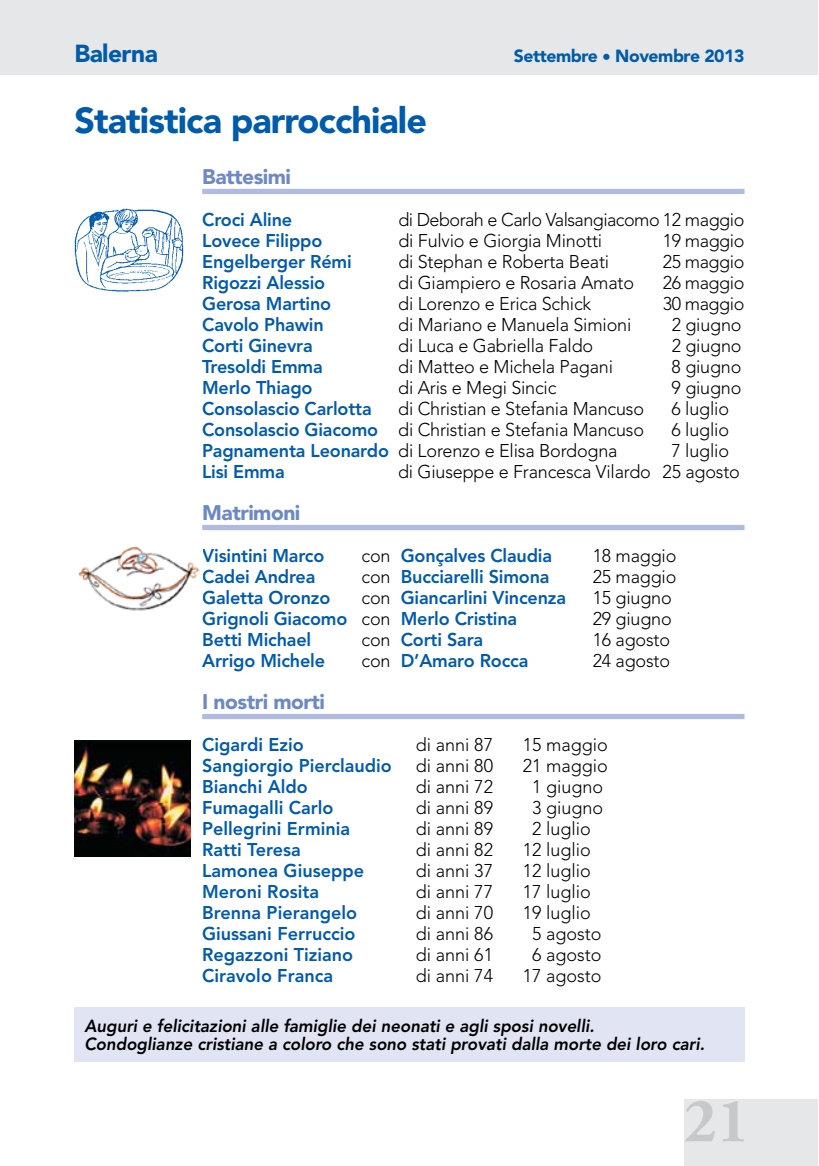
<style>
.page{position:relative;width:819px;height:1166px;background:#fff}
.page>*{position:absolute;margin:0;border:0;box-sizing:border-box;transform-origin:0 0}
.t1{font:700 63px "Adobe Garamond Pro";color:#c7c8ca}
.t2{font:900 35.88px "Avenir";letter-spacing:-.025em;color:#005baa}
.t3{font:900 24.5px "Avenir";letter-spacing:-.025em;color:#005baa}
.t4{font:900 21px "Avenir";letter-spacing:-.025em;color:#6d89c5}
.t5{font:300 18.38px "Avenir";letter-spacing:-.01em;color:#000}
.t6{font:800 18.38px "Avenir";letter-spacing:-.01em;color:#005baa}
.t7{font:300 18.38px "Avenir";letter-spacing:-.03em;color:#000}
.t8{font:italic 800 17.5px/17.5px "Avenir";color:#000;scale:.96 1}
.t9{font:900 17.5px "Avenir";letter-spacing:-.025em;color:#005baa}
.s1{font-weight:800;color:#005baa}
.s2{font-weight:300;color:#000}
</style>
<div class="page">
<div style="left:685px;top:1099px;width:132px;height:67px;background:#e6e7e8"></div>
<div style="left:0;top:0;width:817px;height:74px;background:#e6e7e8"></div>
<div style="left:202px;top:189px;width:542px;height:5px;background:#afbbe0"></div>
<div style="left:202px;top:525px;width:542px;height:5px;background:#afbbe0"></div>
<div style="left:202px;top:714px;width:542px;height:5px;background:#afbbe0"></div>
<div style="left:74px;top:1007px;width:670px;height:55px;background:#e1e4f3"></div>
<img style="left:74px;top:740px;width:117px;height:117px">
<img style="left:74px;top:208px;width:110px;height:84px">
<img style="left:78px;top:547px;width:122px;height:64px">
<h3 class="t3" style="left:74px;top:38px;width:85px">Balerna</h3>
<p class="t9" style="left:514px;top:45px;width:232px">Settembre • Novembre 2013</p>
<h2 class="t2" style="left:74px;top:98px;width:354px">Statistica parrocchiale</h2>
<p class="t4" style="left:202px;top:164px;width:90px">Battesimi</p>
<p class="t6" style="left:202px;top:209px;width:91px">Croci Aline</p>
<p class="t7" style="left:398px;top:209px;width:347px">di Deborah e Carlo Valsangiacomo 12 maggio</p>
<p class="t6" style="left:202px;top:230px;width:122px">Lovece Filippo</p>
<p class="t5" style="left:398px;top:230px;width:205px">di Fulvio e Giorgia Minotti</p>
<p class="t5" style="left:662px;top:230px;width:83px">19 maggio</p>
<p class="t6" style="left:202px;top:251px;width:151px">Engelberger Rémi</p>
<p class="t5" style="left:398px;top:251px;width:212px">di Stephan e Roberta Beati</p>
<p class="t5" style="left:662px;top:251px;width:83px">25 maggio</p>
<p class="t6" style="left:202px;top:272px;width:124px">Rigozzi Alessio</p>
<p class="t5" style="left:398px;top:272px;width:237px">di Giampiero e Rosaria Amato</p>
<p class="t5" style="left:662px;top:272px;width:83px">26 maggio</p>
<p class="t6" style="left:202px;top:293px;width:131px">Gerosa Martino</p>
<p class="t5" style="left:398px;top:293px;width:194px">di Lorenzo e Erica Schick</p>
<p class="t5" style="left:662px;top:293px;width:83px">30 maggio</p>
<p class="t6" style="left:202px;top:314px;width:123px">Cavolo Phawin</p>
<p class="t5" style="left:398px;top:314px;width:235px">di Mariano e Manuela Simioni</p>
<p class="t5" style="left:671px;top:314px;width:71px">2 giugno</p>
<p class="t6" style="left:202px;top:335px;width:112px">Corti Ginevra</p>
<p class="t5" style="left:398px;top:335px;width:196px">di Luca e Gabriella Faldo</p>
<p class="t5" style="left:671px;top:335px;width:71px">2 giugno</p>
<p class="t6" style="left:202px;top:356px;width:122px">Tresoldi Emma</p>
<p class="t5" style="left:398px;top:356px;width:216px">di Matteo e Michela Pagani</p>
<p class="t5" style="left:671px;top:356px;width:71px">8 giugno</p>
<p class="t6" style="left:202px;top:377px;width:112px">Merlo Thiago</p>
<p class="t5" style="left:398px;top:377px;width:160px">di Aris e Megi Sincic</p>
<p class="t5" style="left:671px;top:377px;width:71px">9 giugno</p>
<p class="t6" style="left:202px;top:398px;width:171px">Consolascio Carlotta</p>
<p class="t5" style="left:398px;top:398px;width:247px">di Christian e Stefania Mancuso</p>
<p class="t5" style="left:671px;top:398px;width:59px">6 luglio</p>
<p class="t5" style="left:202px;top:419px;width:443px"><span class="s1">Consolascio Giacomo</span> di Christian e Stefania Mancuso</p>
<p class="t5" style="left:671px;top:419px;width:59px">6 luglio</p>
<p class="t5" style="left:202px;top:440px;width:417px"><span class="s1">Pagnamenta Leonardo</span> di Lorenzo e Elisa Bordogna</p>
<p class="t5" style="left:671px;top:440px;width:59px">7 luglio</p>
<p class="t6" style="left:202px;top:461px;width:84px">Lisi Emma</p>
<p class="t5" style="left:398px;top:461px;width:343px">di Giuseppe e Francesca Vilardo 25 agosto</p>
<p class="t4" style="left:202px;top:500px;width:100px">Matrimoni</p>
<p class="t6" style="left:202px;top:545px;width:124px">Visintini Marco</p>
<p class="t6" style="left:361px;top:545px;width:192px"><span class="s2">con</span> Gonçalves Claudia</p>
<p class="t5" style="left:592px;top:545px;width:85px">18 maggio</p>
<p class="t6" style="left:202px;top:566px;width:115px">Cadei Andrea</p>
<p class="t6" style="left:361px;top:566px;width:189px"><span class="s2">con</span> Bucciarelli Simona</p>
<p class="t5" style="left:592px;top:566px;width:85px">25 maggio</p>
<p class="t6" style="left:202px;top:587px;width:130px">Galetta Oronzo</p>
<p class="t6" style="left:361px;top:587px;width:206px"><span class="s2">con</span> Giancarlini Vincenza</p>
<p class="t5" style="left:592px;top:587px;width:81px">15 giugno</p>
<p class="t6" style="left:202px;top:608px;width:316px">Grignoli Giacomo <span class="s2">con</span> Merlo Cristina</p>
<p class="t5" style="left:592px;top:608px;width:81px">29 giugno</p>
<p class="t6" style="left:202px;top:629px;width:110px">Betti Michael</p>
<p class="t6" style="left:361px;top:629px;width:123px"><span class="s2">con</span> Corti Sara</p>
<p class="t5" style="left:592px;top:629px;width:79px">16 agosto</p>
<p class="t6" style="left:202px;top:650px;width:124px">Arrigo Michele</p>
<p class="t6" style="left:361px;top:650px;width:168px"><span class="s2">con</span> D’Amaro Rocca</p>
<p class="t5" style="left:592px;top:650px;width:79px">24 agosto</p>
<p class="t4" style="left:202px;top:689px;width:124px">I nostri morti</p>
<p class="t6" style="left:202px;top:734px;width:103px">Cigardi Ezio</p>
<p class="t5" style="left:416px;top:734px;width:79px">di anni 87</p>
<p class="t5" style="left:522px;top:734px;width:87px">15 maggio</p>
<p class="t6" style="left:202px;top:755px;width:191px">Sangiorgio Pierclaudio</p>
<p class="t5" style="left:416px;top:755px;width:79px">di anni 80</p>
<p class="t5" style="left:522px;top:755px;width:87px">21 maggio</p>
<p class="t6" style="left:202px;top:776px;width:107px">Bianchi Aldo</p>
<p class="t5" style="left:416px;top:776px;width:79px">di anni 72</p>
<p class="t5" style="left:532px;top:776px;width:73px">1 giugno</p>
<p class="t6" style="left:202px;top:797px;width:133px">Fumagalli Carlo</p>
<p class="t5" style="left:416px;top:797px;width:79px">di anni 89</p>
<p class="t5" style="left:532px;top:797px;width:73px">3 giugno</p>
<p class="t6" style="left:202px;top:818px;width:149px">Pellegrini Erminia</p>
<p class="t5" style="left:416px;top:818px;width:79px">di anni 89</p>
<p class="t5" style="left:532px;top:818px;width:60px">2 luglio</p>
<p class="t6" style="left:202px;top:839px;width:100px">Ratti Teresa</p>
<p class="t5" style="left:416px;top:839px;width:79px">di anni 82</p>
<p class="t5" style="left:522px;top:839px;width:70px">12 luglio</p>
<p class="t6" style="left:202px;top:860px;width:163px">Lamonea Giuseppe</p>
<p class="t5" style="left:416px;top:860px;width:79px">di anni 37</p>
<p class="t5" style="left:522px;top:860px;width:70px">12 luglio</p>
<p class="t6" style="left:202px;top:881px;width:118px">Meroni Rosita</p>
<p class="t5" style="left:416px;top:881px;width:79px">di anni 77</p>
<p class="t5" style="left:522px;top:881px;width:70px">17 luglio</p>
<p class="t6" style="left:202px;top:902px;width:156px">Brenna Pierangelo</p>
<p class="t5" style="left:416px;top:902px;width:79px">di anni 70</p>
<p class="t5" style="left:522px;top:902px;width:70px">19 luglio</p>
<p class="t6" style="left:202px;top:923px;width:155px">Giussani Ferruccio</p>
<p class="t5" style="left:416px;top:923px;width:79px">di anni 86</p>
<p class="t5" style="left:532px;top:923px;width:71px">5 agosto</p>
<p class="t6" style="left:202px;top:944px;width:152px">Regazzoni Tiziano</p>
<p class="t5" style="left:416px;top:944px;width:79px">di anni 61</p>
<p class="t5" style="left:532px;top:944px;width:71px">6 agosto</p>
<p class="t6" style="left:202px;top:965px;width:132px">Ciravolo Franca</p>
<p class="t5" style="left:416px;top:965px;width:79px">di anni 74</p>
<p class="t5" style="left:522px;top:965px;width:80px">17 agosto</p>
<p class="t8" style="left:84px;top:1017px;width:647px">Auguri e felicitazioni alle famiglie dei neonati e agli sposi novelli.<br>Condoglianze cristiane a coloro che sono stati provati dalla morte dei loro cari.</p>
<h1 class="t1" style="left:684px;top:1084px;width:67px">21</h1>
</div>
